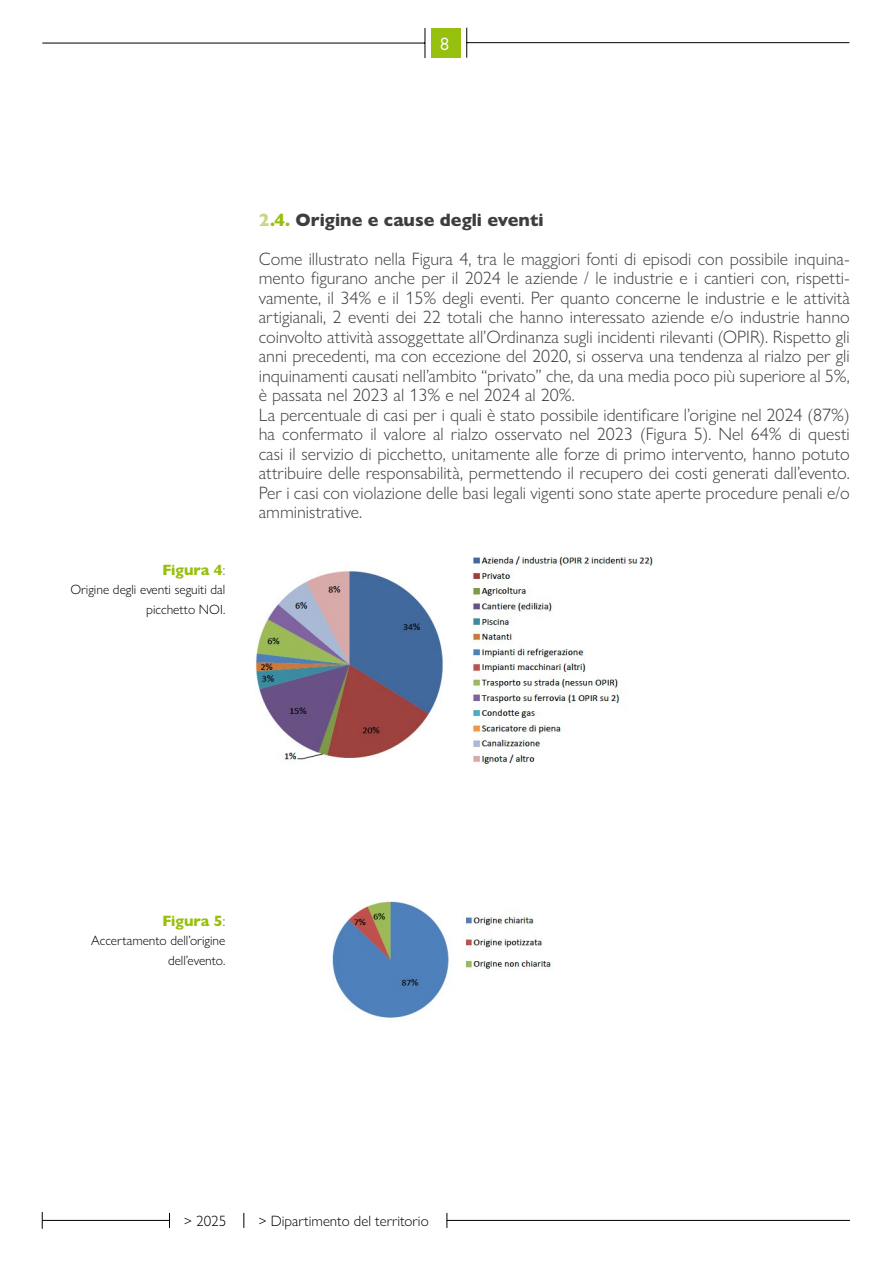
<style>
.page{position:relative;width:893px;height:1263px;background:#fff}
.page>*{position:absolute;margin:0;border:0;box-sizing:border-box;transform-origin:0 0}
.t1{font:300 18px/19.5px "Gill Sans Nova";color:#3e3d40}
.t2{font:18px "Gill Sans Nova";color:#fff}
.t3{font:300 15px "Gill Sans Nova";color:#000}
.t4{font:800 15px "Gill Sans Nova";color:#97bf0d}
.t5{font:300 13.5px/19.5px "Gill Sans Nova";color:#000;text-align:right}
.s1{font-weight:300;color:#58585a}
.s2{font-weight:800;color:#c5d882}
.s3{font-weight:800;color:#97bf0d}
.s4{font-weight:800}
</style>
<div class="page">
<div style="left:431px;top:28px;width:30px;height:29px;background:#97bf0d"></div>
<hr style="left:42px;top:43px;width:383px;height:1px;background:#000">
<hr style="left:425px;top:28px;width:1px;height:30px;background:#000">
<hr style="left:467px;top:42px;width:382px;height:1px;background:#000">
<hr style="left:466px;top:28px;width:1px;height:30px;background:#000">
<hr style="left:447px;top:1220px;width:403px;height:1px;background:#000">
<svg style="left:447px;top:1213px;width:1px;height:15px"></svg>
<hr style="left:42px;top:1220px;width:127px;height:1px;background:#000">
<svg style="left:169px;top:1213px;width:1px;height:15px"></svg>
<svg style="left:244px;top:1213px;width:1px;height:15px"></svg>
<svg style="left:42px;top:1212px;width:1px;height:17px"></svg>
<img style="left:255px;top:556px;width:398px;height:208px">
<img style="left:332px;top:901px;width:221px;height:118px">
<p class="t2" style="left:440px;top:33px;width:10px">8</p>
<p class="t4" style="left:162px;top:560px;width:65px">Figura 4<span class="s1">:</span></p>
<p class="t5" style="left:70px;top:580px;width:157px">Origine degli eventi seguiti dal picchetto NOI.</p>
<p class="t1" style="left:259px;top:200px;width:592px;line-height:39px"><span class="s2">2</span><span class="s3">.4.</span> <span class="s4">Origine e cause degli eventi<br></span>Come illustrato nella Figura 4, tra le maggiori fonti di episodi con possibile inquina-</p>
<p class="t1" style="left:259px;top:268px;width:593px">mento figurano anche per il 2024 le aziende / le industrie e i cantieri con, rispetti&shy;vamente, il 34% e il 15% degli eventi. Per quanto concerne le industrie e le attività artigianali, 2 eventi dei 22 totali che hanno interessato aziende e/o industrie hanno coinvolto attività assoggettate all’Ordinanza sugli incidenti rilevanti (OPIR). Rispetto gli anni precedenti, ma con eccezione del 2020, si osserva una tendenza al rialzo per gli inquinamenti causati nell’ambito “privato” che, da una media poco più superiore al 5%, è passata nel 2023 al 13% e nel 2024 al 20%.<br>La percentuale di casi per i quali è stato possibile identificare l’origine nel 2024 (87%) ha confermato il valore al rialzo osservato nel 2023 (Figura 5). Nel 64% di questi casi il servizio di picchetto, unitamente alle forze di primo intervento, hanno potuto attribuire delle responsabilità, permettendo il recupero dei costi generati dall’evento.<br>Per i casi con violazione delle basi legali vigenti sono state aperte procedure penali e/o amministrative.</p>
<p class="t4" style="left:162px;top:911px;width:65px">Figura 5<span class="s1">:</span></p>
<p class="t5" style="left:91px;top:931px;width:136px">Accertamento dell’origine dell’evento.</p>
<p class="t3" style="left:184px;top:1211px;width:43px">&gt; 2025</p>
<p class="t3" style="left:259px;top:1211px;width:171px">&gt; Dipartimento del territorio</p>
</div>
